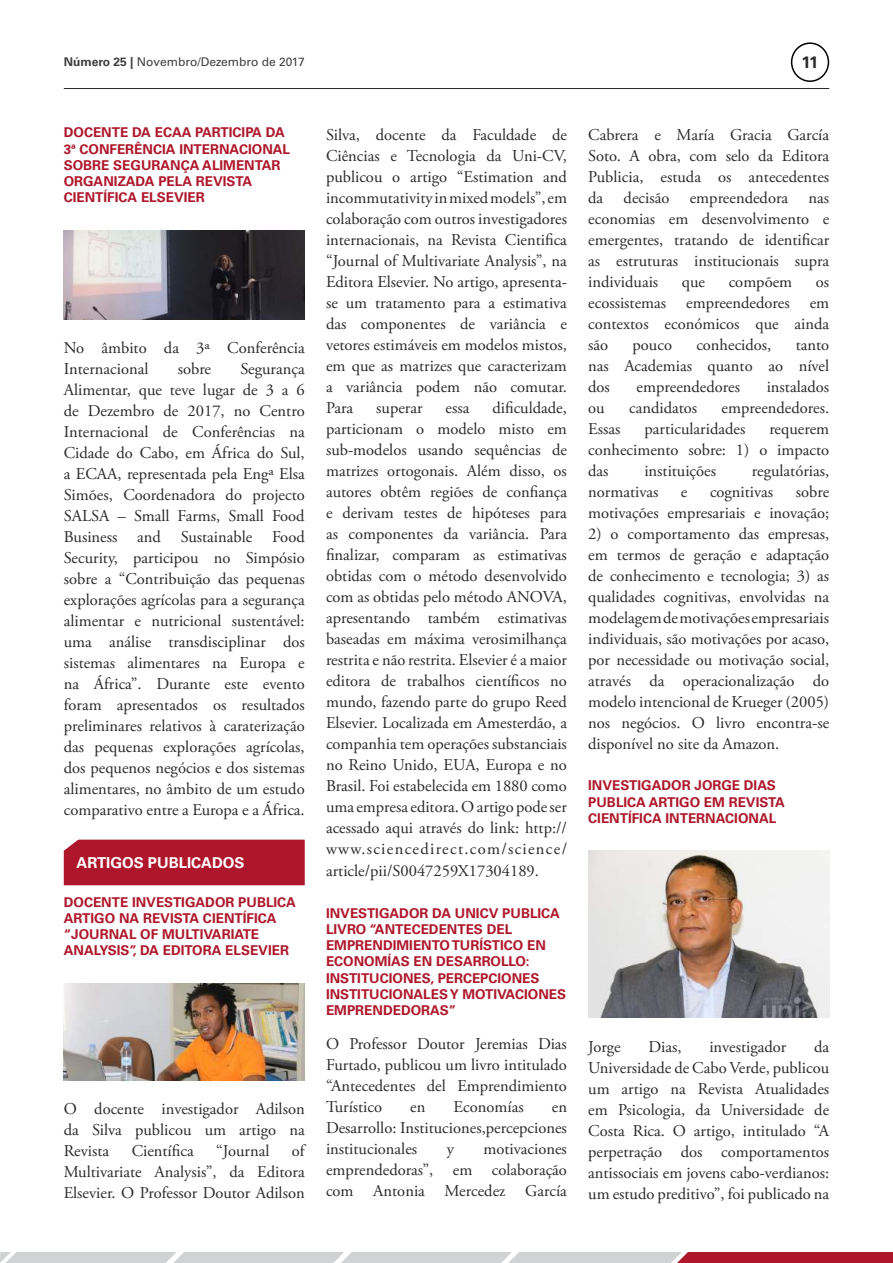
<style>
.page{position:relative;width:893px;height:1263px;background:#fff}
.page>*{position:absolute;margin:0;border:0;box-sizing:border-box;transform-origin:0 0}
.t1{font:16.5px/21px "Adobe Garamond Pro";color:#2b292a;text-align:justify}
.t2{font:700 16.5px "Univers LT Std";color:#2b292a}
.t3{font:700 15px "Univers LT Std";color:#fff}
.t4{font:700 13.5px/16.2px "Univers LT Std";color:#ae172b}
.t5{font:12px "Univers LT Std";color:#3e3e3f}
.s1{font-weight:700}
</style>
<div class="page">
<hr style="left:64px;top:88px;width:765px;height:1px;background:#282526">
<div style="left:791px;top:42px;width:38px;height:40px;border:2px solid #000;border-radius:50%"></div>
<svg style="left:0;top:1252px;width:893px;height:11px;background:#caa7ad"></svg>
<img style="left:64px;top:230px;width:241px;height:89px">
<div style="left:64px;top:840px;width:241px;height:45px;background:#ae172b"></div>
<img style="left:64px;top:984px;width:241px;height:97px">
<img style="left:588px;top:851px;width:241px;height:167px">
<p class="t5" style="left:64px;top:55px;width:243px"><span class="s1">Número 25 |</span> Novembro/Dezembro de 2017</p>
<p class="t2" style="left:802px;top:53px;width:18px">11</p>
<p class="t4" style="left:64px;top:125px;width:228px">DOCENTE DA ECAA PARTICIPA DA<br>3ª CONFERÊNCIA INTERNACIONAL<br>SOBRE SEGURANÇA ALIMENTAR<br>ORGANIZADA PELA REVISTA<br>CIENTÍFICA ELSEVIER</p>
<p class="t1" style="left:64px;top:338px;width:242px">No âmbito da 3ª Conferência<br>Internacional</p>
<p class="t1" style="left:178px;top:359px;width:35px">sobre</p>
<p class="t1" style="left:64px;top:359px;width:242px;text-indent:177px">Segurança Alimentar, que teve lugar de 3 a 6 de Dezembro de 2017, no Centro Internacional de Conferências na Cidade do Cabo, em África do Sul, a ECAA, representada pela Engª Elsa Simões, Coordenadora do projecto SALSA – Small Farms, Small Food Business and Sustainable Food Security, participou no Simpósio sobre a “Contribuição das pequenas explorações agrícolas para a segurança alimentar e nutricional sustentável: uma análise transdisciplinar dos sistemas alimentares na Europa e na África”. Durante este evento foram apresentados os resultados preliminares relativos à caraterização das pequenas explorações agrícolas, dos pequenos negócios e dos sistemas alimentares, no âmbito de um estudo comparativo entre a Europa e a África.</p>
<p class="t3" style="left:77px;top:854px;width:170px">ARTIGOS PUBLICADOS</p>
<p class="t4" style="left:64px;top:894px;width:234px">DOCENTE INVESTIGADOR PUBLICA<br>ARTIGO NA REVISTA CIENTÍFICA “JOURNAL OF MULTIVARIATE<br>ANALYSIS”, DA EDITORA ELSEVIER</p>
<p class="t1" style="left:64px;top:1099px;width:242px">O docente investigador Adilson da Silva publicou um artigo na Revista</p>
<p class="t1" style="left:64px;top:1141px;width:242px;text-indent:228px">of Multivariate Analysis”, da Editora Elsevier. O Professor Doutor Adilson</p>
<p class="t1" style="left:132px;top:1141px;width:64px">Científica</p>
<p class="t1" style="left:216px;top:1141px;width:55px">“Journal</p>
<p class="t1" style="left:326px;top:124px;width:242px">Silva, docente da Faculdade de Ciências e Tecnologia da Uni-CV, publicou o artigo “Estimation and incommutativity in mixed models”, em colaboração com outros investigadores internacionais, na Revista Cientifica “Journal of Multivariate Analysis”, na Editora Elsevier. No artigo, apresenta&shy;se um tratamento para a estimativa das componentes de variância e vetores estimáveis em modelos mistos, em que as matrizes que caracterizam a variância podem não comutar.<br>Para</p>
<p class="t1" style="left:326px;top:397px;width:243px;text-indent:166px">dificuldade, particionam o modelo misto em sub-modelos usando sequências de matrizes ortogonais. Além disso, os autores obtêm regiões de confiança e derivam testes de hipóteses para as componentes da variância. Para finalizar, comparam as estimativas obtidas com o método desenvolvido com as obtidas pelo método ANOVA, apresentando também estimativas baseadas em máxima verosimilhança restrita e não restrita. Elsevier é a maior editora de trabalhos científicos no mundo, fazendo parte do grupo Reed Elsevier. Localizada em Amesterdão, a companhia tem operações substanciais no Reino Unido, EUA, Europa e no Brasil. Foi estabelecida em 1880 como uma empresa editora. O artigo pode ser acessado aqui através do link: http:// www.sciencedirect.com/science/</p>
<p class="t1" style="left:326px;top:861px;width:214px">article/pii/S0047259X17304189.</p>
<p class="t4" style="left:326px;top:905px;width:242px">INVESTIGADOR DA UNICV PUBLICA<br>LIVRO “ANTECEDENTES DEL<br>EMPRENDIMIENTO TURÍSTICO EN<br>ECONOMÍAS EN DESARROLLO:<br>INSTITUCIONES, PERCEPCIONES<br>INSTITUCIONALES Y MOTIVACIONES<br>EMPRENDEDORAS”</p>
<p class="t1" style="left:326px;top:1034px;width:242px">O Professor Doutor Jeremias Dias Furtado, publicou um livro intitulado “Antecedentes del Emprendimiento Turístico</p>
<p class="t1" style="left:376px;top:397px;width:48px">superar</p>
<p class="t1" style="left:446px;top:397px;width:25px">essa</p>
<p class="t1" style="left:410px;top:1097px;width:17px">en</p>
<p class="t1" style="left:454px;top:1097px;width:72px">Economías</p>
<p class="t1" style="left:326px;top:1097px;width:242px;text-indent:226px">en Desarrollo: Instituciones,percepciones institucionales</p>
<p class="t1" style="left:326px;top:1139px;width:242px;text-indent:158px">motivaciones emprendedoras”, em colaboração com Antonia Mercedez García</p>
<p class="t1" style="left:447px;top:1139px;width:9px">y</p>
<p class="t1" style="left:588px;top:124px;width:242px">Cabrera e María Gracia García Soto. A obra, com selo da Editora Publicia, estuda os antecedentes da decisão empreendedora nas economias em desenvolvimento e emergentes, tratando de identificar as estruturas institucionais supra individuais</p>
<p class="t1" style="left:682px;top:271px;width:25px">que</p>
<p class="t1" style="left:729px;top:271px;width:65px">compõem</p>
<p class="t1" style="left:588px;top:271px;width:242px;text-indent:228px">os ecossistemas empreendedores em contextos económicos que ainda são</p>
<p class="t1" style="left:633px;top:334px;width:41px">pouco</p>
<p class="t1" style="left:696px;top:334px;width:77px">conhecidos,</p>
<p class="t1" style="left:588px;top:334px;width:242px;text-indent:207px">tanto nas Academias quanto ao nível dos</p>
<p class="t1" style="left:637px;top:376px;width:105px">empreendedores</p>
<p class="t1" style="left:767px;top:376px;width:64px">instalados</p>
<p class="t1" style="left:588px;top:397px;width:18px">ou</p>
<p class="t1" style="left:629px;top:397px;width:70px">candidatos</p>
<p class="t1" style="left:722px;top:397px;width:109px">empreendedores.</p>
<p class="t1" style="left:588px;top:418px;width:34px">Essas</p>
<p class="t1" style="left:644px;top:418px;width:102px">particularidades</p>
<p class="t1" style="left:588px;top:418px;width:242px;text-indent:181px">requerem conhecimento sobre: 1) o impacto das</p>
<p class="t1" style="left:644px;top:460px;width:73px">instituições</p>
<p class="t1" style="left:752px;top:460px;width:79px">regulatórias,</p>
<p class="t1" style="left:588px;top:481px;width:72px">normativas</p>
<p class="t1" style="left:681px;top:481px;width:8px">e</p>
<p class="t1" style="left:710px;top:481px;width:65px">cognitivas</p>
<p class="t1" style="left:588px;top:481px;width:242px;text-align:right">sobre<br>motivações empresariais e inovação;</p>
<p class="t1" style="left:588px;top:523px;width:242px">2) o comportamento das empresas, em termos de geração e adaptação de conhecimento e tecnologia; 3) as qualidades cognitivas, envolvidas na modelagem de motivações empresariais individuais, são motivações por acaso, por necessidade ou motivação social, através da operacionalização do modelo intencional de Krueger (2005) nos negócios. O livro encontra-se disponível no site da Amazon.</p>
<p class="t4" style="left:588px;top:777px;width:198px">INVESTIGADOR JORGE DIAS<br>PUBLICA ARTIGO EM REVISTA<br>CIENTÍFICA INTERNACIONAL</p>
<p class="t1" style="left:588px;top:1036px;width:34px">Jorge</p>
<p class="t1" style="left:649px;top:1036px;width:35px">Dias,</p>
<p class="t1" style="left:709px;top:1036px;width:79px">investigador</p>
<p class="t1" style="left:588px;top:1036px;width:242px;text-indent:226px">da Universidade de Cabo Verde, publicou um artigo na Revista Atualidades em Psicologia, da Universidade de Costa Rica. O artigo, intitulado “A perpetração dos comportamentos antissociais em jovens cabo-verdianos: um estudo preditivo”, foi publicado na</p>
</div>
